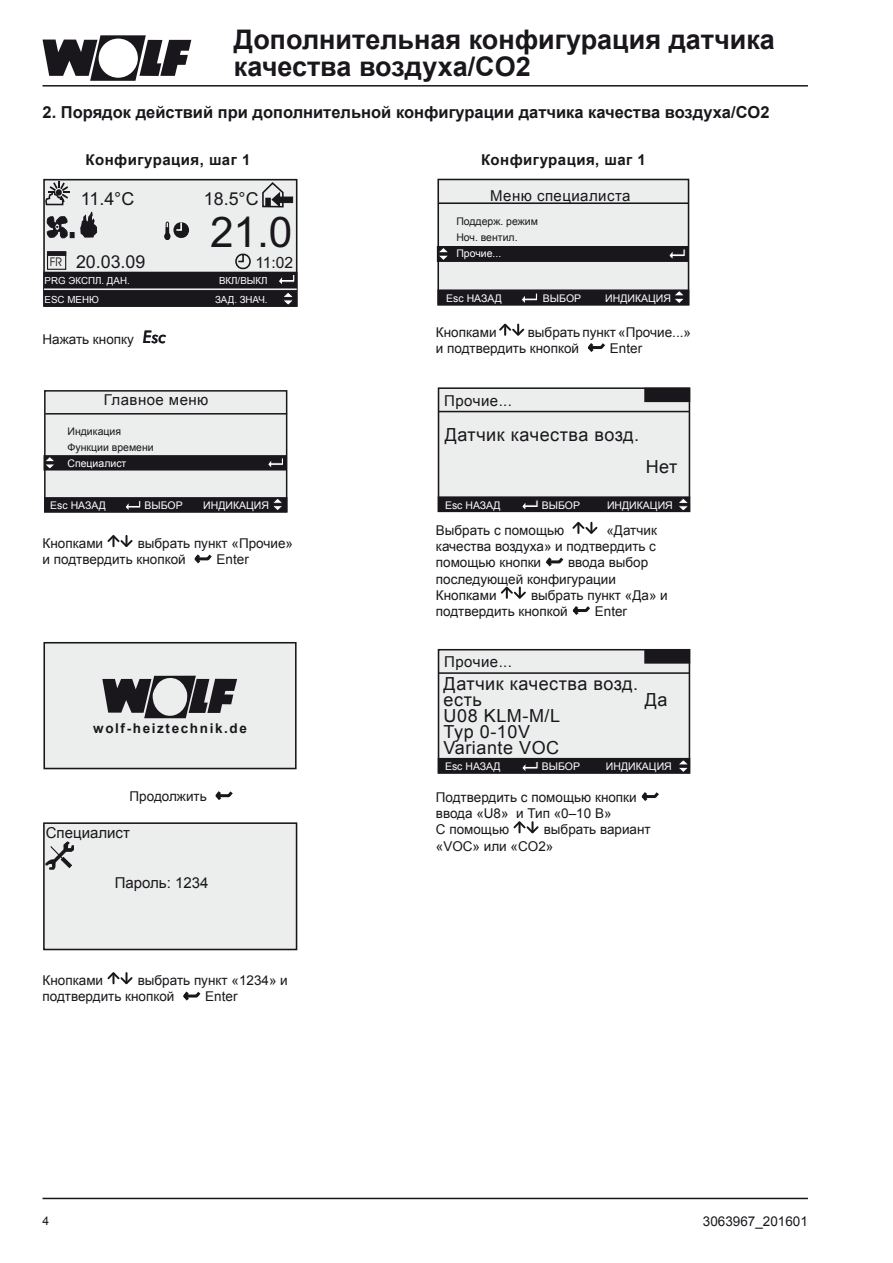
<style>
.page{position:relative;width:893px;height:1263px;background:#fff}
.page>*{position:absolute;margin:0;border:0;box-sizing:border-box;transform-origin:0 0}
.t1{font:42.3px "Arial";color:#1a171c}
.t2{font:700 27px/27px "Arial";color:#1a171c}
.t3{font:18px/16px "Arial";letter-spacing:.03em;color:#1a171c}
.t4{font:17.85px "Arial";color:#1a171c}
.t5{font:700 16.5px "Arial";color:#1a171c}
.t6{font:15.6px "Arial";color:#1a171c}
.t7{font:15px "Arial";letter-spacing:.03em;color:#1a171c}
.t8{font:700 15px "Arial";letter-spacing:.03em;color:#1a171c}
.t9{font:15px "Arial";color:#1a171c}
.t10{font:13.5px/16.2px "Arial";color:#1a171c}
.t11{font:700 13.5px "Arial";letter-spacing:.12em;color:#1a171c}
.t12{font:12px "Arial";color:#1a171c}
.t13{font:10.5px "Arial";color:#fff}
.t14{font:10.5px/15.9px "Arial";color:#1a171c}
.t15{font:9.75px/19px "Arial";color:#fff}
.s1{font-family:"Avant Garde Bk BT";font-size:12px}
.s2{font-family:"Futura Md BT";font-style:italic;font-size:17.4px}
</style>
<div class="page">
<div style="left:44px;top:180px;width:253px;height:126px;background:#eceded"></div>
<div style="left:43px;top:179px;width:254px;height:128px;border:2px solid #1a171c"></div>
<div style="left:44px;top:272px;width:253px;height:34px;background:#1a171c"></div>
<div style="left:43px;top:272px;width:254px;height:35px;border:2px solid #1a171c"></div>
<hr style="left:44px;top:288px;width:253px;height:2px;background:#eceded">
<svg style="left:49px;top:253px;width:15px;height:3px"></svg>
<div style="left:47px;top:251px;width:19px;height:19px;border:1px solid #1a171c"></div>
<svg style="left:282px;top:293px;width:12px;height:13px"></svg>
<svg style="left:47px;top:216px;width:27px;height:22px"></svg>
<svg style="left:235px;top:253px;width:16px;height:17px"></svg>
<svg style="left:278px;top:274px;width:17px;height:12px"></svg>
<svg style="left:44px;top:181px;width:25px;height:25px"></svg>
<svg style="left:81px;top:211px;width:16px;height:26px"></svg>
<div style="left:174px;top:223px;width:14px;height:14px;background:#1a171c;border-radius:7px"></div>
<div style="left:173px;top:222px;width:16px;height:16px;border:2px solid #1a171c;border-radius:7px"></div>
<svg style="left:164px;top:221px;width:19px;height:19px"></svg>
<svg style="left:261px;top:181px;width:32px;height:27px"></svg>
<svg style="left:107px;top:972px;width:26px;height:13px"></svg>
<svg style="left:183px;top:991px;width:18px;height:10px"></svg>
<div style="left:44px;top:823px;width:253px;height:126px;background:#eceded"></div>
<div style="left:43px;top:822px;width:254px;height:128px;border:2px solid #1a171c"></div>
<svg style="left:46px;top:842px;width:28px;height:27px"></svg>
<div style="left:44px;top:643px;width:252px;height:125px;background:#eceded"></div>
<div style="left:43px;top:642px;width:254px;height:127px;border:2px solid #1a171c"></div>
<svg style="left:102px;top:675px;width:135px;height:43px"></svg>
<svg style="left:215px;top:791px;width:18px;height:9px"></svg>
<svg style="left:107px;top:535px;width:26px;height:13px"></svg>
<svg style="left:194px;top:554px;width:18px;height:10px"></svg>
<div style="left:45px;top:391px;width:242px;height:121px;background:#eceded"></div>
<div style="left:44px;top:390px;width:243px;height:122px;border:2px solid #1a171c"></div>
<div style="left:45px;top:498px;width:242px;height:14px;background:#1a171c"></div>
<div style="left:44px;top:497px;width:243px;height:15px;border:2px solid #1a171c"></div>
<hr style="left:45px;top:413px;width:242px;height:2px;background:#1a171c">
<svg style="left:272px;top:498px;width:12px;height:13px"></svg>
<svg style="left:125px;top:501px;width:16px;height:11px"></svg>
<div style="left:44px;top:456px;width:242px;height:14px;background:#1a171c"></div>
<div style="left:43px;top:455px;width:244px;height:15px;border:2px solid #1a171c"></div>
<svg style="left:44px;top:456px;width:12px;height:13px"></svg>
<svg style="left:267px;top:458px;width:17px;height:11px"></svg>
<div style="left:438px;top:179px;width:250px;height:126px;background:#eceded"></div>
<div style="left:437px;top:179px;width:252px;height:126px;border:2px solid #1a171c"></div>
<div style="left:438px;top:290px;width:250px;height:15px;background:#1a171c"></div>
<div style="left:437px;top:289px;width:252px;height:16px;border:2px solid #1a171c"></div>
<hr style="left:439px;top:202px;width:250px;height:2px;background:#1a171c">
<svg style="left:673px;top:290px;width:12px;height:14px"></svg>
<svg style="left:521px;top:293px;width:17px;height:12px"></svg>
<div style="left:438px;top:247px;width:250px;height:14px;background:#1a171c"></div>
<div style="left:437px;top:246px;width:252px;height:16px;border:2px solid #1a171c"></div>
<svg style="left:437px;top:247px;width:13px;height:14px"></svg>
<svg style="left:668px;top:249px;width:17px;height:11px"></svg>
<svg style="left:499px;top:323px;width:26px;height:13px"></svg>
<svg style="left:588px;top:343px;width:17px;height:9px"></svg>
<div style="left:438px;top:388px;width:251px;height:123px;background:#eceded"></div>
<div style="left:438px;top:387px;width:252px;height:125px;border:2px solid #1a171c"></div>
<div style="left:438px;top:497px;width:251px;height:14px;background:#1a171c"></div>
<div style="left:438px;top:496px;width:252px;height:16px;border:2px solid #1a171c"></div>
<hr style="left:439px;top:411px;width:251px;height:1px;background:#1a171c">
<svg style="left:677px;top:498px;width:13px;height:13px"></svg>
<svg style="left:521px;top:500px;width:17px;height:11px"></svg>
<div style="left:645px;top:388px;width:44px;height:13px;background:#1a171c"></div>
<div style="left:644px;top:388px;width:46px;height:14px;border:2px solid #1a171c"></div>
<svg style="left:572px;top:521px;width:26px;height:13px"></svg>
<svg style="left:546px;top:557px;width:18px;height:10px"></svg>
<svg style="left:500px;top:586px;width:26px;height:13px"></svg>
<svg style="left:572px;top:606px;width:18px;height:9px"></svg>
<div style="left:438px;top:650px;width:251px;height:123px;background:#eceded"></div>
<div style="left:438px;top:649px;width:252px;height:125px;border:2px solid #1a171c"></div>
<div style="left:438px;top:759px;width:251px;height:14px;background:#1a171c"></div>
<div style="left:438px;top:758px;width:252px;height:16px;border:2px solid #1a171c"></div>
<hr style="left:439px;top:672px;width:251px;height:2px;background:#1a171c">
<svg style="left:677px;top:759px;width:13px;height:14px"></svg>
<svg style="left:521px;top:762px;width:17px;height:11px"></svg>
<div style="left:645px;top:650px;width:44px;height:13px;background:#1a171c"></div>
<div style="left:644px;top:649px;width:46px;height:15px;border:2px solid #1a171c"></div>
<svg style="left:641px;top:792px;width:18px;height:9px"></svg>
<svg style="left:513px;top:821px;width:26px;height:13px"></svg>
<svg style="left:43px;top:35px;width:148px;height:46px"></svg>
<hr style="left:43px;top:85px;width:765px;height:2px;background:#1a171c">
<hr style="left:43px;top:1198px;width:765px;height:1px;background:#1a171c">
<h2 class="t2" style="left:234px;top:26px;width:543px">Дополнительная конфигурация датчика качества воздуха/CO2</h2>
<p class="t5" style="left:43px;top:102px;width:729px">2. Порядок действий при дополнительной конфигурации датчика качества воздуха/CO2</p>
<p class="t8" style="left:86px;top:149px;width:166px">Конфигурация, шаг 1</p>
<p class="t8" style="left:481px;top:149px;width:166px">Конфигурация, шаг 1</p>
<h3 class="t4" style="left:81px;top:188px;width:55px">11.4°C</h3>
<h3 class="t4" style="left:204px;top:188px;width:56px">18.5°C</h3>
<h1 class="t1" style="left:210px;top:207px;width:84px">21.0</h1>
<h3 class="t4" style="left:50px;top:251px;width:97px"><span class="s1">FR</span> 20.03.09</h3>
<p class="t6" style="left:255px;top:253px;width:39px">11:02</p>
<p class="t15" style="left:45px;top:271px;width:87px">PRG ЭКСПЛ. ДАН.<br>ESC МЕНЮ</p>
<p class="t15" style="left:215px;top:270px;width:54px;line-height:19.6px;text-align:center">ВКЛ/ВЫКЛ<br>ЗАД. ЗНАЧ.</p>
<p class="t10" style="left:43px;top:331px;width:125px">Нажать кнопку <span class="s2">Esc</span></p>
<p class="t7" style="left:104px;top:390px;width:106px">Главное меню</p>
<p class="t14" style="left:68px;top:423px;width:88px">Индикация<br>Функции времени</p>
<p class="t13" style="left:68px;top:456px;width:60px">Специалист</p>
<p class="t13" style="left:50px;top:498px;width:57px">Esc НАЗАД</p>
<p class="t13" style="left:144px;top:498px;width:40px">ВЫБОР</p>
<p class="t13" style="left:203px;top:498px;width:67px">ИНДИКАЦИЯ</p>
<p class="t10" style="left:43px;top:535px;width:252px;text-indent:95px">выбрать пункт «Прочие» и подтвердить кнопкой</p>
<p class="t10" style="left:43px;top:535px;width:62px">Кнопками</p>
<p class="t10" style="left:217px;top:552px;width:34px">Enter</p>
<p class="t11" style="left:93px;top:719px;width:155px">wolf-heiztechnik.de</p>
<p class="t10" style="left:130px;top:788px;width:79px">Продолжить</p>
<p class="t9" style="left:46px;top:823px;width:86px">Специалист</p>
<p class="t9" style="left:115px;top:873px;width:95px">Пароль: 1234</p>
<p class="t10" style="left:43px;top:972px;width:247px;text-indent:95px">выбрать пункт «1234» и подтвердить кнопкой</p>
<p class="t10" style="left:43px;top:972px;width:62px">Кнопками</p>
<p class="t10" style="left:205px;top:989px;width:34px">Enter</p>
<p class="t7" style="left:490px;top:185px;width:142px">Меню специалиста</p>
<p class="t14" style="left:456px;top:213px;width:83px">Поддерж. режим<br>Ноч. вентил.</p>
<p class="t13" style="left:456px;top:246px;width:46px">Прочие...</p>
<p class="t13" style="left:446px;top:291px;width:57px">Esc НАЗАД</p>
<p class="t13" style="left:543px;top:291px;width:40px">ВЫБОР</p>
<p class="t13" style="left:605px;top:291px;width:67px">ИНДИКАЦИЯ</p>
<p class="t10" style="left:436px;top:324px;width:62px">Кнопками</p>
<p class="t10" style="left:436px;top:324px;width:257px;text-indent:92px">выбрать пункт «Прочие...» и подтвердить кнопкой</p>
<p class="t10" style="left:610px;top:340px;width:34px">Enter</p>
<p class="t7" style="left:444px;top:391px;width:69px">Прочие...</p>
<h3 class="t3" style="left:445px;top:427px;width:196px">Датчик качества возд.</h3>
<h3 class="t3" style="left:646px;top:459px;width:33px">Нет</h3>
<p class="t13" style="left:445px;top:498px;width:57px">Esc НАЗАД</p>
<p class="t13" style="left:542px;top:498px;width:40px">ВЫБОР</p>
<p class="t13" style="left:607px;top:498px;width:67px">ИНДИКАЦИЯ</p>
<p class="t10" style="left:436px;top:522px;width:130px">Выбрать с помощью</p>
<p class="t10" style="left:436px;top:522px;width:223px;text-align:justify;text-indent:171px">«Датчик качества воздуха» и подтвердить с помощью кнопки</p>
<p class="t10" style="left:436px;top:555px;width:214px;text-indent:132px">ввода выбор последующей конфигурации<br>Кнопками</p>
<p class="t10" style="left:436px;top:587px;width:233px;text-indent:95px">выбрать пункт «Да» и подтвердить кнопкой</p>
<p class="t10" style="left:595px;top:603px;width:34px">Enter</p>
<p class="t7" style="left:444px;top:652px;width:69px">Прочие...</p>
<h3 class="t3" style="left:444px;top:676px;width:196px">Датчик качества возд. есть</h3>
<h3 class="t3" style="left:645px;top:692px;width:24px">Да</h3>
<h3 class="t3" style="left:444px;top:708px;width:118px">U08 KLM-M/L<br>Typ 0-10V<br>Variante VOC</h3>
<p class="t10" style="left:436px;top:789px;width:202px">Подтвердить с помощью кнопки ввода «U8» и Тип «0–10 В»<br>С помощью</p>
<p class="t13" style="left:445px;top:760px;width:57px">Esc НАЗАД</p>
<p class="t13" style="left:542px;top:760px;width:40px">ВЫБОР</p>
<p class="t13" style="left:606px;top:760px;width:67px">ИНДИКАЦИЯ</p>
<p class="t10" style="left:436px;top:822px;width:216px;text-indent:108px">выбрать вариант «VOC» или «CO2»</p>
<p class="t12" style="left:43px;top:1213px;width:8px">4</p>
<p class="t10" style="left:703px;top:1213px;width:107px">3063967_201601</p>
</div>
